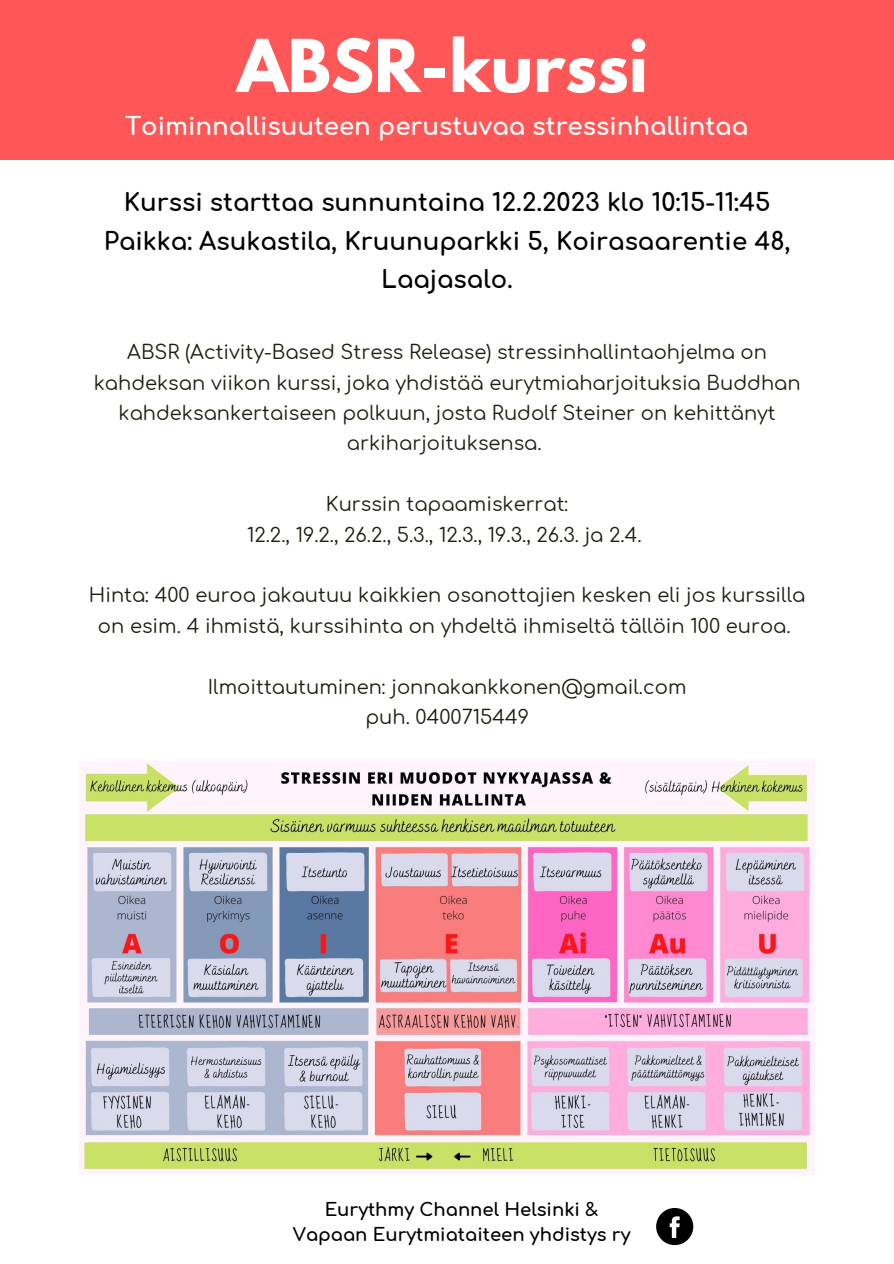
<style>
.page{position:relative;width:894px;height:1264px;background:#fff}
.page>*{position:absolute;margin:0;border:0;box-sizing:border-box;transform-origin:0 0}
.t1{font:700 64.5px "League Spartan";color:#fff}
.t2{font:700 24.45px/38.2px "Comfortaa";color:#000;text-align:center}
.t3{font:700 24.45px "Comfortaa";color:#fff}
.t4{font:19.5px/30.5px "Comfortaa";color:#1b2011;text-align:center}
.t5{font:700 18px/24.8px "Comfortaa";color:#000;text-align:center}
</style>
<div class="page">
<img style="left:79px;top:761px;width:735px;height:413px">
<svg style="left:656px;top:1208px;width:37px;height:36px"></svg>
<div style="left:0;top:0;width:892px;height:159px;background:#ff5757"></div>
<h1 class="t1" style="left:237px;top:34px;width:412px">ABSR-kurssi</h1>
<p class="t3" style="left:125px;top:113px;width:624px">Toiminnallisuuteen perustuvaa stressinhallintaa</p>
<p class="t2" style="left:104px;top:184px;width:688px">Kurssi starttaa sunnuntaina 12.2.2023 klo 10:15-11:45<br>Paikka: Asukastila, Kruunuparkki 5, Koirasaarentie 48,<br>Laajasalo.</p>
<p class="t4" style="left:94px;top:337px;width:708px">ABSR (Activity-Based Stress Release) stressinhallintaohjelma on kahdeksan viikon kurssi, joka yhdistää eurytmiaharjoituksia Buddhan kahdeksankertaiseen polkuun, josta Rudolf Steiner on kehittänyt arkiharjoituksensa.</p>
<p class="t4" style="left:247px;top:489px;width:396px">Kurssin tapaamiskerrat:<br>12.2., 19.2., 26.2., 5.3., 12.3., 19.3., 26.3. ja 2.4.</p>
<p class="t4" style="left:89px;top:581px;width:718px">Hinta: 400 euroa jakautuu kaikkien osanottajien kesken eli jos kurssilla on esim. 4 ihmistä, kurssihinta on yhdeltä ihmiseltä tällöin 100 euroa.</p>
<p class="t4" style="left:208px;top:672px;width:480px">Ilmoittautuminen: jonnakankkonen@gmail.com puh. 0400715449</p>
<p class="t5" style="left:292px;top:1197px;width:339px">Eurythmy Channel Helsinki &amp;<br>Vapaan Eurytmiataiteen yhdistys ry</p>
</div>
